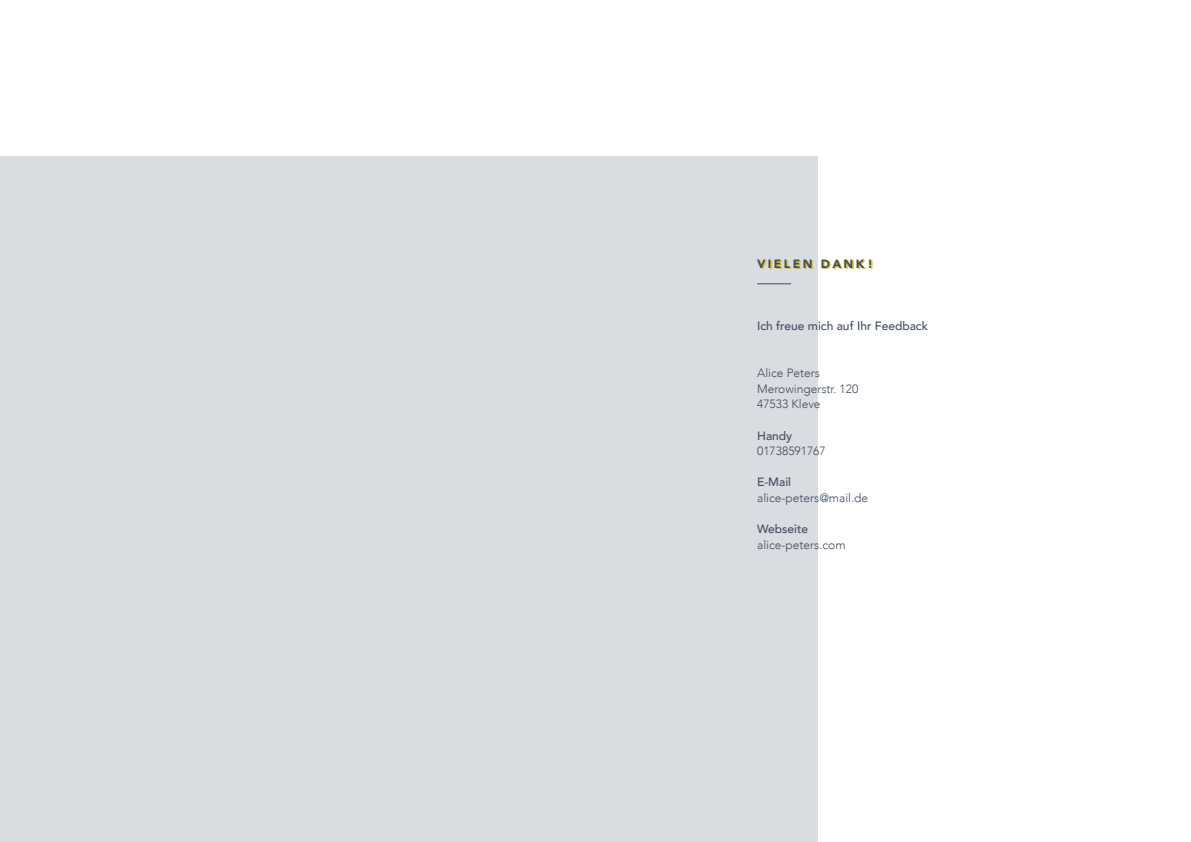
<style>
.page{position:relative;width:1191px;height:842px;background:#fff}
.page>*{position:absolute;margin:0;border:0;box-sizing:border-box;transform-origin:0 0}
.t1{font:300 12px/15.6px "Avenir";color:#404d61}
.t2{font:500 12px "Avenir";color:#404d61}
.t3{font:900 12px "Avenir";letter-spacing:.2em;color:#ebc50a}
</style>
<div class="page">
<div style="left:0;top:156px;width:817px;height:686px;background:#d9dce0"></div>
<hr style="left:757px;top:284px;width:34px;height:1px;background:#404d61">
<p class="t3" style="left:758px;top:255px;width:117px">VIELEN DANK!</p>
<p class="t2" style="left:757px;top:316px;width:172px">Ich freue mich auf Ihr Feedback</p>
<p class="t1" style="left:757px;top:365px;width:103px">Alice Peters<br>Merowingerstr. 120<br>47533 Kleve</p>
<p class="t2" style="left:757px;top:425px;width:37px">Handy</p>
<p class="t1" style="left:757px;top:443px;width:70px">01738591767</p>
<p class="t2" style="left:757px;top:472px;width:35px">E-Mail</p>
<p class="t1" style="left:757px;top:490px;width:113px">alice-peters@mail.de</p>
<p class="t2" style="left:757px;top:519px;width:52px">Webseite</p>
<p class="t1" style="left:757px;top:537px;width:90px">alice-peters.com</p>
</div>
